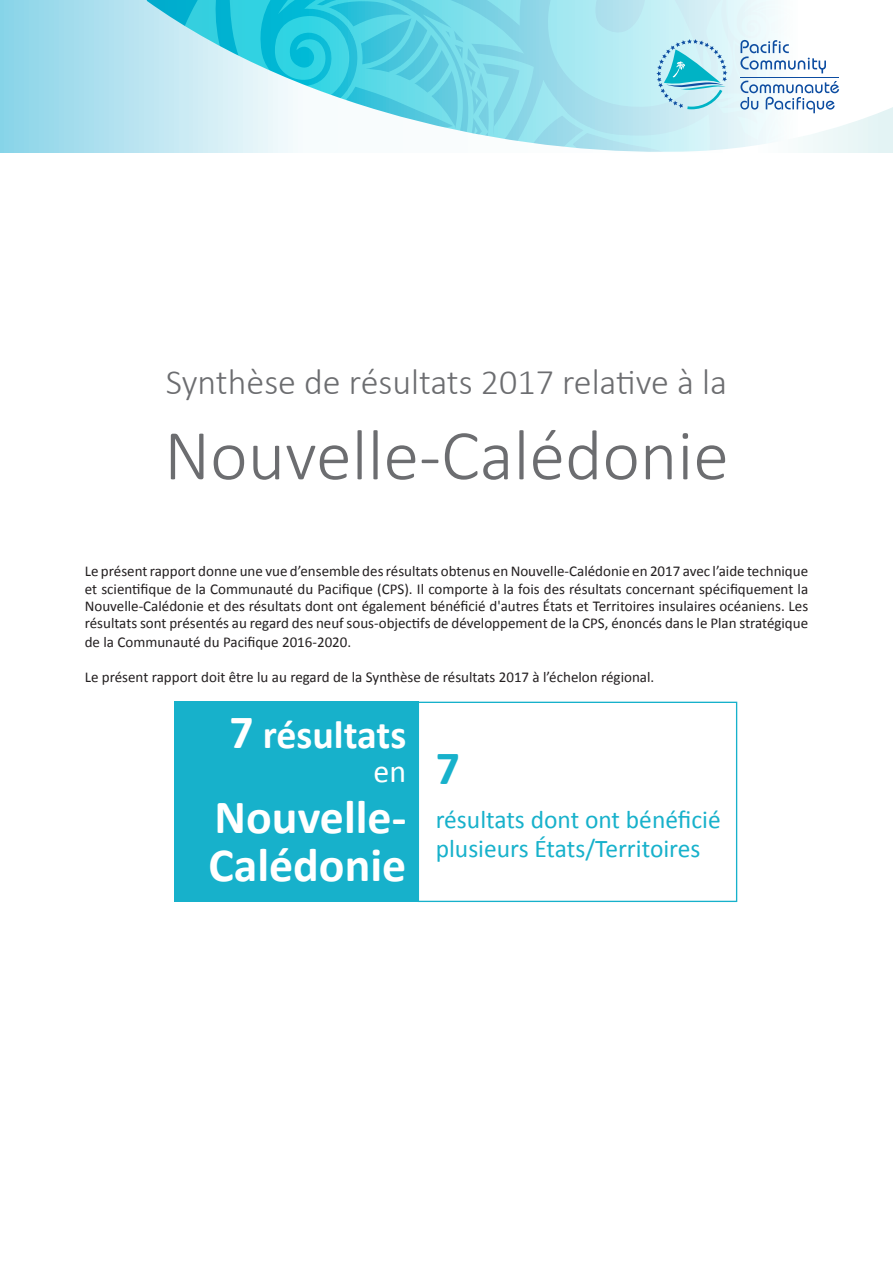
<style>
.page{position:relative;width:893px;height:1263px;background:#fff}
.page>*{position:absolute;margin:0;border:0;box-sizing:border-box;transform-origin:0 0}
.t1{font:300 72px "Calibri";color:#6c6d70}
.t2{font:700 47.85px/47.8px "Calibri";color:#fff}
.t3{font:700 47.85px "Calibri";color:#17b1cb}
.t4{font:700 39.9px "Calibri";color:#fff}
.t5{font:300 36px "Calibri";color:#6c6d70}
.t6{font:31.95px "Calibri";color:#fff}
.t7{font:25.5px/29.2px "Calibri";color:#17b1cb}
.t8{font:15px/17.2px "Calibri";color:#231f20;text-align:justify}
.s1{font-size:47.85px}
</style>
<div class="page">
<div style="left:174px;top:702px;width:244px;height:200px;background:#17b1cb"></div>
<div style="left:418px;top:702px;width:319px;height:200px;border:1px solid #17b1cb"></div>
<svg style="left:0;top:0;width:147px;height:152px;background:#a2dcec"></svg>
<svg style="left:147px;top:0;width:746px;height:153px;background:#bce7f1"></svg>
<svg style="left:185px;top:0;width:35px;height:46px;background:#4bcfe0"></svg>
<svg style="left:161px;top:102px;width:26px;height:50px"></svg>
<svg style="left:230px;top:0;width:661px;height:152px"></svg>
<h3 class="t5" style="left:166px;top:360px;width:563px">Synthèse de résultats 2017 relative à la</h3>
<h1 class="t1" style="left:164px;top:411px;width:566px">Nouvelle-Calédonie</h1>
<p class="t8" style="left:85px;top:563px;width:725px">Le présent rapport donne une vue d’ensemble des résultats obtenus en Nouvelle-Calédonie en 2017 avec l’aide technique et scientifique de la Communauté du Pacifique (CPS). Il comporte à la fois des résultats concernant spécifiquement la Nouvelle-Calédonie et des résultats dont ont également bénéficié d'autres États et Territoires insulaires océaniens. Les résultats sont présentés au regard des neuf sous-objectifs de développement de la CPS, énoncés dans le Plan stratégique</p>
<p class="t8" style="left:85px;top:633px;width:268px">de la Communauté du Pacifique 2016-2020.</p>
<p class="t8" style="left:85px;top:668px;width:571px">Le présent rapport doit être lu au regard de la Synthèse de résultats 2017 à l’échelon régional.</p>
<h3 class="t4" style="left:229px;top:709px;width:178px"><span class="s1">7</span> résultats</h3>
<h3 class="t6" style="left:374px;top:751px;width:34px">en</h3>
<h2 class="t2" style="left:208px;top:794px;width:199px">Nouvelle-<br>Calédonie</h2>
<h2 class="t3" style="left:436px;top:737px;width:26px">7</h2>
<h3 class="t7" style="left:436px;top:805px;width:286px">résultats dont ont bénéficié plusieurs États/Territoires</h3>
</div>
